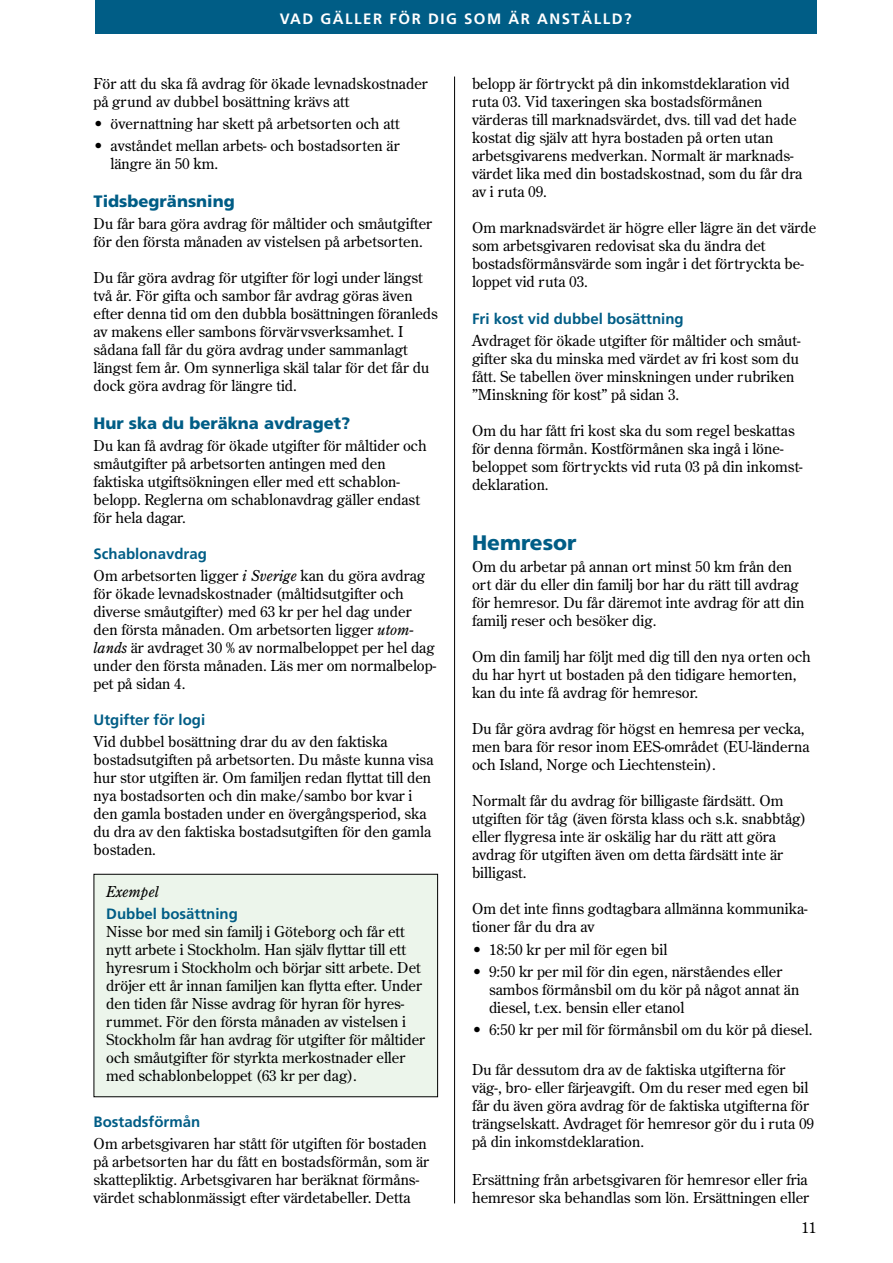
<style>
.page{position:relative;width:893px;height:1263px;background:#fff}
.page>*{position:absolute;margin:0;border:0;box-sizing:border-box;transform-origin:0 0}
.t1{font:900 21px "Frutiger";color:#005d86}
.t2{font:900 16.5px "Frutiger";color:#005d86}
.t3{font:15px/18px "Century Old Style";color:#000}
.t4{font:700 15px "Frutiger";color:#005d86}
.t5{font:700 15px "Frutiger";letter-spacing:.1em;color:#fff}
.t6{font:italic 15px "Century Old Style";color:#000}
.s1{font-style:italic}
</style>
<div class="page">
<div style="left:94px;top:874px;width:344px;height:223px;background:#ecf5eb"></div>
<div style="left:94px;top:874px;width:344px;height:223px;border:1px solid #000"></div>
<hr style="left:454px;top:77px;width:1px;height:1126px;background:#000">
<div style="left:95px;top:0;width:721px;height:33px;background:#005d86"></div>
<p class="t5" style="left:280px;top:10px;width:353px">Vad gäller för dig som är anställd?</p>
<p class="t3" style="left:94px;top:74px;width:336px">För att du ska få avdrag för ökade levnadskostnader på grund av dubbel bosättning krävs att</p>
<p class="t3" style="left:94px;top:114px;width:308px">• övernattning har skett på arbetsorten och att</p>
<p class="t3" style="left:111px;top:136px;width:291px;text-indent:-17px">• avståndet mellan arbets- och bostadsorten är längre än 50 km.</p>
<p class="t2" style="left:94px;top:191px;width:143px">Tidsbegränsning</p>
<p class="t3" style="left:94px;top:214px;width:340px">Du får bara göra avdrag för måltider och småutgifter för den första månaden av vistelsen på arbetsorten.</p>
<p class="t3" style="left:94px;top:268px;width:346px">Du får göra avdrag för utgifter för logi under längst två år. För gifta och sambor får avdrag göras även efter denna tid om den dubbla bosättningen föranleds av makens eller sambons förvärvsverksamhet. I sådana fall får du göra avdrag under sammanlagt längst fem år. Om synnerliga skäl talar för det får du dock göra avdrag för längre tid.</p>
<p class="t2" style="left:94px;top:413px;width:258px">Hur ska du beräkna avdraget?</p>
<p class="t3" style="left:94px;top:436px;width:335px">Du kan få avdrag för ökade utgifter för måltider och småutgifter på arbetsorten antingen med den faktiska utgiftsökningen eller med ett schablon&shy;belopp. Reglerna om schablonavdrag gäller endast för hela dagar.</p>
<p class="t4" style="left:94px;top:545px;width:115px">Schablonavdrag</p>
<p class="t3" style="left:94px;top:566px;width:344px">Om arbetsorten ligger <span class="s1">i Sverige</span> kan du göra avdrag för ökade levnadskostnader (måltidsutgifter och diverse småutgifter) med 63 kr per hel dag under den första månaden. Om arbetsorten ligger <span class="s1">utom&shy;lands</span> är avdraget 30 % av normalbeloppet per hel dag under den första månaden. Läs mer om normalbelop&shy;pet på sidan 4.</p>
<p class="t4" style="left:94px;top:711px;width:113px">Utgifter för logi</p>
<p class="t3" style="left:94px;top:732px;width:341px">Vid dubbel bosättning drar du av den faktiska bostadsutgiften på arbetsorten. Du måste kunna visa hur stor utgiften är. Om familjen redan flyttat till den nya bostadsorten och din make/sambo bor kvar i den gamla bostaden under en övergångsperiod, ska du dra av den faktiska bostadsutgiften för den gamla bostaden.</p>
<p class="t6" style="left:106px;top:882px;width:54px">Exempel</p>
<p class="t4" style="left:106px;top:905px;width:133px">Dubbel bosättning</p>
<p class="t3" style="left:106px;top:922px;width:320px">Nisse bor med sin familj i Göteborg och får ett nytt arbete i Stockholm. Han själv flyttar till ett hyresrum i Stockholm och börjar sitt arbete. Det dröjer ett år innan familjen kan flytta efter. Under den tiden får Nisse avdrag för hyran för hyres&shy;rummet. För den första månaden av vistelsen i Stockholm får han avdrag för utgifter för måltider och småutgifter för styrkta merkostnader eller med schablonbeloppet (63 kr per dag).</p>
<p class="t4" style="left:94px;top:1113px;width:108px">Bostadsförmån</p>
<p class="t3" style="left:94px;top:1134px;width:337px">Om arbetsgivaren har stått för utgiften för bostaden på arbetsorten har du fått en bostadsförmån, som är skattepliktig. Arbetsgivaren har beräknat förmåns&shy;värdet schablonmässigt efter värdetabeller. Detta</p>
<p class="t3" style="left:472px;top:74px;width:332px">belopp är förtryckt på din inkomstdeklaration vid ruta 03. Vid taxeringen ska bostadsförmånen värderas till marknadsvärdet, dvs. till vad det hade kostat dig själv att hyra bostaden på orten utan arbetsgivarens medverkan. Normalt är marknads&shy;värdet lika med din bostadskostnad, som du får dra av i ruta 09.</p>
<p class="t3" style="left:472px;top:218px;width:346px">Om marknadsvärdet är högre eller lägre än det värde som arbetsgivaren redovisat ska du ändra det bostadsförmånsvärde som ingår i det förtryckta be&shy;loppet vid ruta 03.</p>
<p class="t4" style="left:472px;top:310px;width:213px">Fri kost vid dubbel bosättning</p>
<p class="t3" style="left:472px;top:331px;width:330px">Avdraget för ökade utgifter för måltider och småut&shy;gifter ska du minska med värdet av fri kost som du fått. Se tabellen över minskningen under rubriken ”Minskning för kost” på sidan 3.</p>
<p class="t3" style="left:472px;top:421px;width:332px">Om du har fått fri kost ska du som regel beskattas för denna förmån. Kostförmånen ska ingå i löne&shy;beloppet som förtryckts vid ruta 03 på din inkomst&shy;deklaration.</p>
<h1 class="t1" style="left:472px;top:530px;width:106px">Hemresor</h1>
<p class="t3" style="left:472px;top:557px;width:334px">Om du arbetar på annan ort minst 50 km från den ort där du eller din familj bor har du rätt till avdrag för hemresor. Du får däremot inte avdrag för att din familj reser och besöker dig.</p>
<p class="t3" style="left:472px;top:647px;width:340px">Om din familj har följt med dig till den nya orten och du har hyrt ut bostaden på den tidigare hemorten, kan du inte få avdrag för hemresor.</p>
<p class="t3" style="left:472px;top:719px;width:339px">Du får göra avdrag för högst en hemresa per vecka, men bara för resor inom EES-området (EU-länderna och Island, Norge och Liechtenstein).</p>
<p class="t3" style="left:472px;top:791px;width:336px">Normalt får du avdrag för billigaste färdsätt. Om utgiften för tåg (även första klass och s.k. snabbtåg) eller flygresa inte är oskälig har du rätt att göra avdrag för utgiften även om detta färdsätt inte är billigast.</p>
<p class="t3" style="left:472px;top:899px;width:337px">Om det inte finns godtagbara allmänna kommunika&shy;tioner får du dra av</p>
<p class="t3" style="left:472px;top:940px;width:197px">• 18:50 kr per mil för egen bil</p>
<p class="t3" style="left:489px;top:962px;width:312px;text-indent:-17px">• 9:50 kr per mil för din egen, närståendes eller sambos förmånsbil om du kör på något annat än diesel, t.ex. bensin eller etanol</p>
<p class="t3" style="left:472px;top:1020px;width:342px">• 6:50 kr per mil för förmånsbil om du kör på diesel.</p>
<p class="t3" style="left:472px;top:1060px;width:343px">Du får dessutom dra av de faktiska utgifterna för väg-, bro- eller färjeavgift. Om du reser med egen bil får du även göra avdrag för de faktiska utgifterna för trängselskatt. Avdraget för hemresor gör du i ruta 09 på din inkomstdeklaration.</p>
<p class="t3" style="left:472px;top:1170px;width:339px">Ersättning från arbetsgivaren för hemresor eller fria hemresor ska behandlas som lön. Ersättningen eller</p>
<p class="t3" style="left:801px;top:1218px;width:16px">11</p>
</div>
